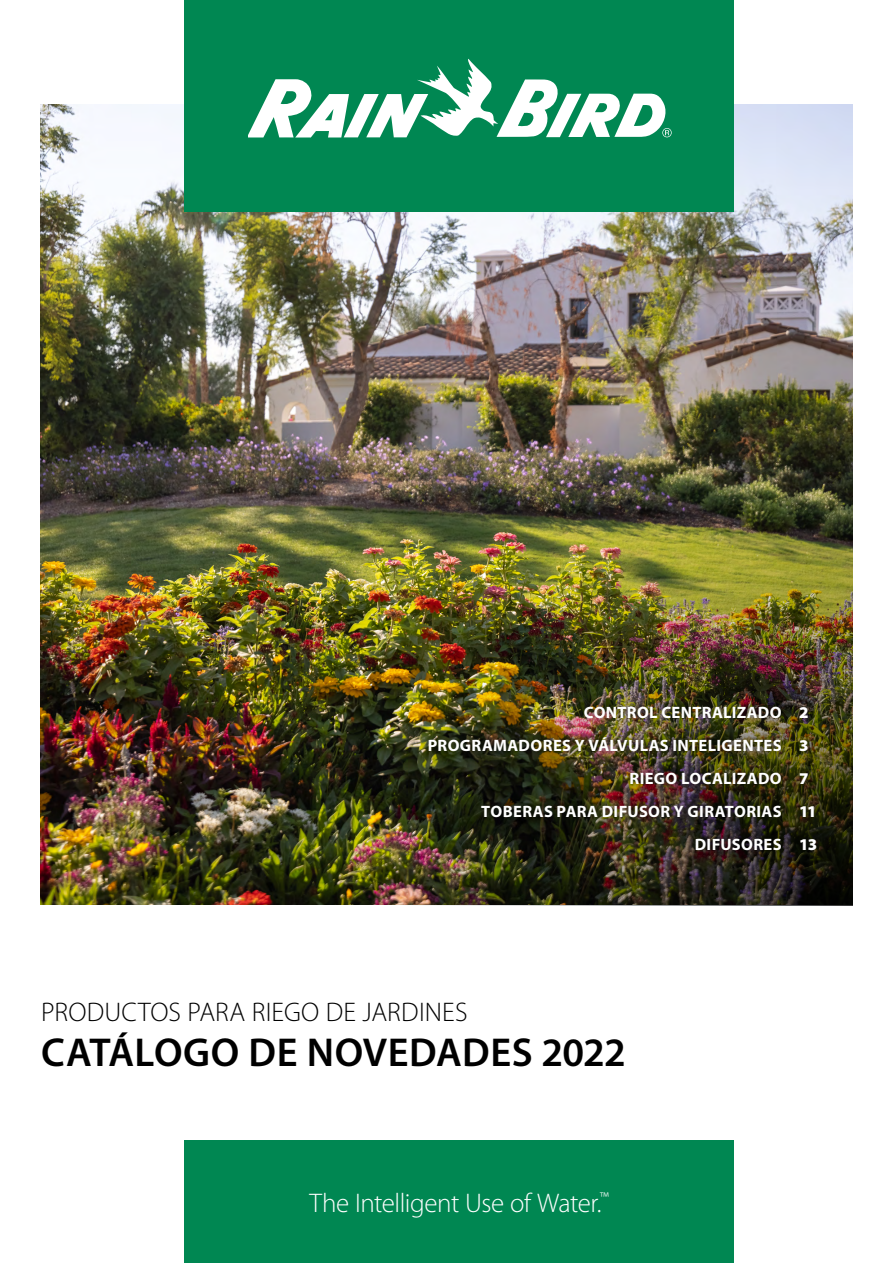
<style>
.page{position:relative;width:893px;height:1263px;background:#fff}
.page>*{position:absolute;margin:0;border:0;box-sizing:border-box;transform-origin:0 0}
.t1{font:600 40.5px "Myriad Pro";letter-spacing:.005em;color:#000}
.t2{font:300 27px "Myriad Pro";letter-spacing:.005em;color:#000}
.t3{font:300 27px "Myriad Pro";letter-spacing:-.015em;color:#fff}
.t4{font:700 16.5px/33px "Myriad Pro";letter-spacing:.025em;color:#fff;text-align:right}
.t5{font:900 16.5px/33px "Myriad Pro";color:#fff}
</style>
<div class="page">
<div style="left:184px;top:1141px;width:550px;height:122px;background:#008752"></div>
<img style="left:41px;top:104px;width:811px;height:801px">
<img style="left:301px;top:395px;width:551px;height:511px">
<div style="left:184px;top:0;width:550px;height:211px;background:#008752"></div>
<div style="left:421px;top:698px;width:368px;height:160px;background:#000;opacity:.75"></div>
<div style="left:792px;top:699px;width:32px;height:159px;background:#000;opacity:.75"></div>
<svg style="left:248px;top:59px;width:423px;height:79px"></svg>
<p class="t4" style="left:428px;top:695px;width:355px">CONTROL CENTRALIZADO<br>PROGRAMADORES Y VÁLVULAS INTELIGENTES<br>RIEGO LOCALIZADO<br>TOBERAS PARA DIFUSOR Y GIRATORIAS<br>DIFUSORES</p>
<p class="t5" style="left:799px;top:695px;width:20px">2<br>3<br>7<br>11<br>13</p>
<h2 class="t2" style="left:41px;top:996px;width:428px">PRODUCTOS PARA RIEGO DE JARDINES</h2>
<h1 class="t1" style="left:41px;top:1027px;width:586px">CATÁLOGO DE NOVEDADES 2022</h1>
<h2 class="t3" style="left:309px;top:1187px;width:301px">The Intelligent Use of Water.<sup>™</sup></h2>
</div>
